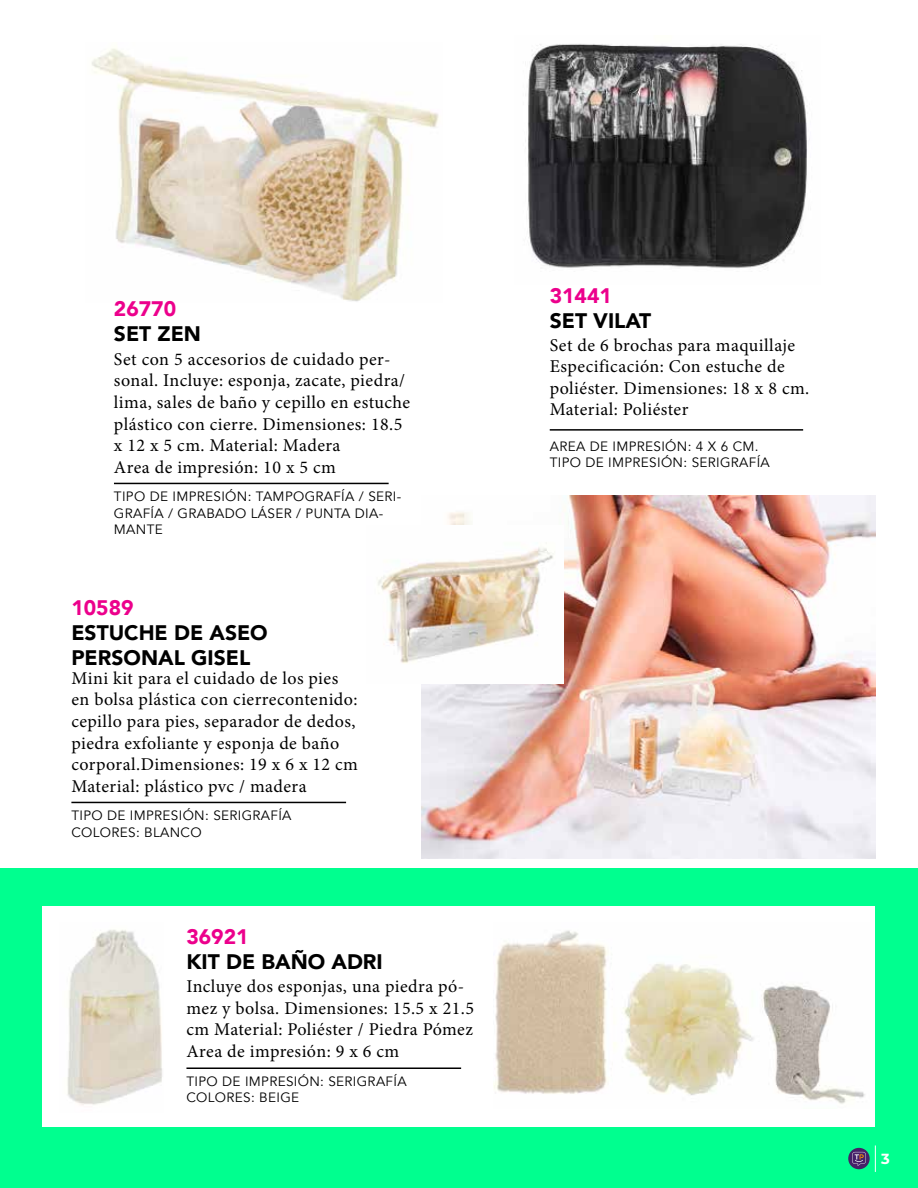
<style>
.page{position:relative;width:918px;height:1188px;background:#fff}
.page>*{position:absolute;margin:0;border:0;box-sizing:border-box;transform-origin:0 0}
.t1{font:900 21px/25.2px "Avenir";color:#000}
.t2{font:900 21px "Avenir";color:#ec008c}
.t3{font:18px/21.6px "Minion Pro";letter-spacing:.025em;color:#000}
.t4{font:700 14.7px "Montserrat";color:#fff}
.t5{font:13.5px/16.2px "Avenir";letter-spacing:.025em;color:#000}
</style>
<div class="page">
<div style="left:0;top:869px;width:918px;height:319px;background:#00ff8f"></div>
<hr style="left:71px;top:802px;width:275px;height:1px;background:#000">
<img style="left:421px;top:495px;width:455px;height:364px">
<img style="left:378px;top:525px;width:186px;height:158px">
<div style="left:43px;top:907px;width:832px;height:220px;background:#fff"></div>
<hr style="left:186px;top:1067px;width:275px;height:2px;background:#000">
<img style="left:67px;top:929px;width:95px;height:176px">
<img style="left:494px;top:930px;width:371px;height:174px">
<svg style="left:848px;top:1148px;width:22px;height:21px"></svg>
<svg style="left:852px;top:1152px;width:14px;height:14px"></svg>
<svg style="left:875px;top:1145px;width:1px;height:27px"></svg>
<img style="left:91px;top:48px;width:348px;height:254px">
<hr style="left:550px;top:429px;width:253px;height:2px;background:#000">
<img style="left:527px;top:44px;width:283px;height:224px">
<hr style="left:114px;top:483px;width:275px;height:1px;background:#000">
<p class="t2" style="left:114px;top:290px;width:64px">26770</p>
<p class="t1" style="left:114px;top:320px;width:89px">SET ZEN</p>
<p class="t3" style="left:114px;top:348px;width:298px">Set con 5 accesorios de cuidado per&shy;sonal. Incluye: esponja, zacate, piedra/ lima, sales de baño y cepillo en estuche plástico con cierre. Dimensiones: 18.5 x 12 x 5 cm. Material: Madera<br>Area de impresión: 10 x 5 cm</p>
<p class="t5" style="left:114px;top:489px;width:289px">TIPO DE IMPRESIÓN: TAMPOGRAFÍA / SERI-<br>GRAFÍA / GRABADO LÁSER / PUNTA DIA-<br>MANTE</p>
<p class="t2" style="left:71px;top:590px;width:64px">10589</p>
<p class="t1" style="left:71px;top:620px;width:198px">ESTUCHE DE ASEO<br>PERSONAL GISEL</p>
<p class="t3" style="left:71px;top:667px;width:288px">Mini kit para el cuidado de los pies en bolsa plástica con cierrecontenido: cepillo para pies, separador de dedos, piedra exfoliante y esponja de baño corporal.Dimensiones: 19 x 6 x 12 cm Material: plástico pvc / madera</p>
<p class="t5" style="left:71px;top:808px;width:222px">TIPO DE IMPRESIÓN: SERIGRAFÍA<br>COLORES: BLANCO</p>
<p class="t2" style="left:186px;top:919px;width:64px">36921</p>
<p class="t1" style="left:186px;top:949px;width:198px">KIT DE BAÑO ADRI</p>
<p class="t3" style="left:186px;top:976px;width:289px">Incluye dos esponjas, una piedra pó&shy;mez y bolsa. Dimensiones: 15.5 x 21.5 cm Material: Poliéster / Piedra Pómez Area de impresión: 9 x 6 cm</p>
<p class="t5" style="left:186px;top:1074px;width:222px">TIPO DE IMPRESIÓN: SERIGRAFÍA<br>COLORES: BEIGE</p>
<p class="t2" style="left:550px;top:278px;width:64px">31441</p>
<p class="t1" style="left:550px;top:308px;width:103px">SET VILAT</p>
<p class="t3" style="left:550px;top:334px;width:261px">Set de 6 brochas para maquillaje<br>Especificación: Con estuche de poliéster. Dimensiones: 18 x 8 cm.<br>Material: Poliéster</p>
<p class="t5" style="left:550px;top:438px;width:222px">AREA DE IMPRESIÓN: 4 X 6 CM.<br>TIPO DE IMPRESIÓN: SERIGRAFÍA</p>
<p class="t4" style="left:881px;top:1148px;width:10px">3</p>
</div>
